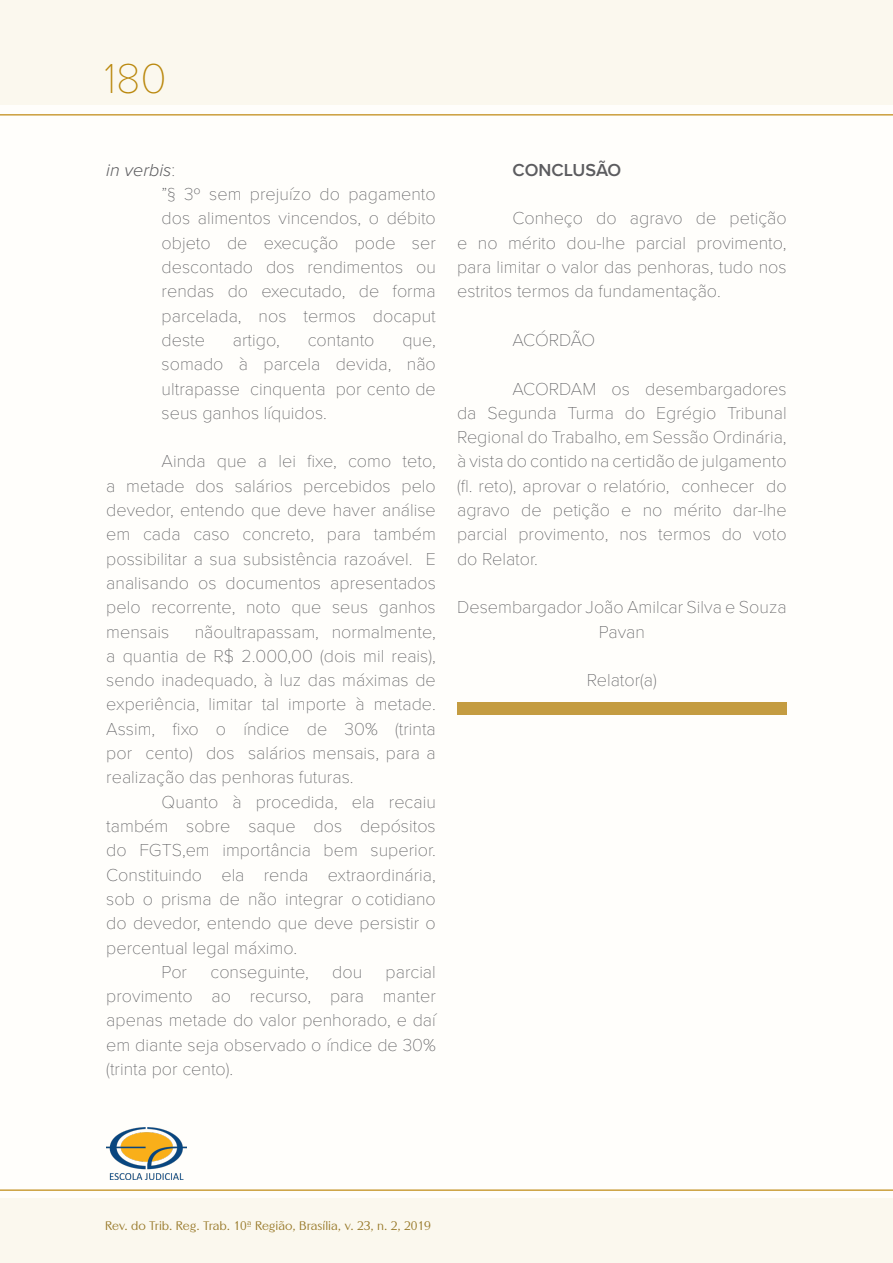
<style>
.page{position:relative;width:893px;height:1263px;background:#fffefb}
.page>*{position:absolute;margin:0;border:0;box-sizing:border-box;transform-origin:0 0}
.t1{font:100 43.5px "Proxima Nova T";color:#ba880d}
.t2{font:100 18px/24.3px "Proxima Nova T";color:#5c5c5f;text-align:justify}
.t3{font:600 18px "Proxima Nova";color:#5c5c5f}
.t4{font:100 18px "Proxima Nova T";letter-spacing:-.02em;color:#5c5c5f}
.t5{font:12px "Altrincham";color:#987929}
.s1{font-family:"Proxima Nova";font-weight:300;font-style:italic}
</style>
<div class="page">
<div style="left:0;top:1199px;width:893px;height:64px;background:#fbf8ee"></div>
<div style="left:0;top:0;width:893px;height:104px;background:#fbf8ee"></div>
<img style="left:106px;top:1128px;width:80px;height:52px">
<hr style="left:0;top:114px;width:893px;height:2px;background:#cb9f3c">
<hr style="left:0;top:1189px;width:893px;height:2px;background:#cb9f3c">
<div style="left:457px;top:702px;width:330px;height:12px;background:#c49c41"></div>
<h1 class="t1" style="left:104px;top:46px;width:64px">180</h1>
<p class="t2" style="left:162px;top:156px;width:276px;text-align:left;text-indent:-55px"><span class="s1">in verbis</span>:<br>”§ 3º sem prejuízo do pagamento dos alimentos vincendos, o débito objeto de execução pode ser descontado dos rendimentos ou rendas do executado, de forma parcelada, nos termos docaput deste</p>
<p class="t2" style="left:233px;top:327px;width:48px">artigo,</p>
<p class="t2" style="left:308px;top:327px;width:68px">contanto</p>
<p class="t2" style="left:162px;top:327px;width:276px;text-indent:241px">que, somado à parcela devida, não ultrapasse cinquenta por cento de seus ganhos líquidos.</p>
<p class="t2" style="left:106px;top:448px;width:331px;text-indent:55px">Ainda que a lei fixe, como teto, a metade dos salários percebidos pelo devedor, entendo que deve haver análise em cada caso concreto, para também possibilitar a sua subsistência razoável. E analisando os documentos apresentados pelo recorrente, noto que seus ganhos mensais</p>
<p class="t2" style="left:195px;top:618px;width:243px">nãoultrapassam, normalmente,</p>
<p class="t2" style="left:106px;top:642px;width:331px">a quantia de R$ 2.000,00 (dois mil reais),</p>
<p class="t2" style="left:106px;top:667px;width:331px">sendo inadequado, à luz das máximas de</p>
<p class="t2" style="left:106px;top:691px;width:331px">experiência, limitar tal importe à metade.</p>
<p class="t2" style="left:106px;top:715px;width:331px">Assim, fixo o índice de 30% (trinta</p>
<p class="t2" style="left:106px;top:740px;width:331px">por cento) dos salários mensais, para a</p>
<p class="t2" style="left:106px;top:764px;width:249px">realização das penhoras futuras.</p>
<p class="t2" style="left:162px;top:788px;width:276px">Quanto à procedida, ela recaiu</p>
<p class="t2" style="left:106px;top:813px;width:331px">também sobre saque dos depósitos</p>
<p class="t2" style="left:106px;top:837px;width:331px">do FGTS,em importância bem superior.</p>
<p class="t2" style="left:106px;top:861px;width:331px">Constituindo ela renda extraordinária,</p>
<p class="t2" style="left:106px;top:885px;width:331px">sob o prisma de não integrar o cotidiano</p>
<p class="t2" style="left:106px;top:910px;width:331px">do devedor, entendo que deve persistir o</p>
<p class="t2" style="left:106px;top:934px;width:192px">percentual legal máximo.</p>
<p class="t2" style="left:162px;top:958px;width:27px">Por</p>
<p class="t2" style="left:210px;top:958px;width:100px">conseguinte,</p>
<p class="t2" style="left:332px;top:958px;width:31px">dou</p>
<p class="t2" style="left:106px;top:958px;width:331px;text-indent:279px">parcial provimento ao recurso, para manter apenas metade do valor penhorado, e daí em diante seja observado o índice de 30% (trinta por cento).</p>
<p class="t3" style="left:512px;top:156px;width:110px">CONCLUSÃO</p>
<p class="t2" style="left:457px;top:205px;width:331px;text-indent:55px">Conheço do agravo de petição e no mérito dou-lhe parcial provimento, para limitar o valor das penhoras, tudo nos estritos termos da fundamentação.</p>
<p class="t4" style="left:512px;top:326px;width:84px">ACÓRDÃO</p>
<p class="t2" style="left:457px;top:375px;width:331px;text-indent:55px">ACORDAM os desembargadores da Segunda Turma do Egrégio Tribunal Regional do Trabalho, em Sessão Ordinária, à vista do contido na certidão de julgamento (fl. reto), aprovar o relatório, conhecer do agravo de petição e no mérito dar-lhe parcial provimento, nos termos do voto do Relator.</p>
<p class="t2" style="left:457px;top:594px;width:331px;text-align:center">Desembargador João Amilcar Silva e Souza<br>Pavan</p>
<p class="t2" style="left:587px;top:667px;width:72px">Relator(a)</p>
<p class="t5" style="left:105px;top:1219px;width:327px">Rev. do Trib. Reg. Trab. 10ª Região, Brasília, v. 23, n. 2, 2019</p>
</div>
